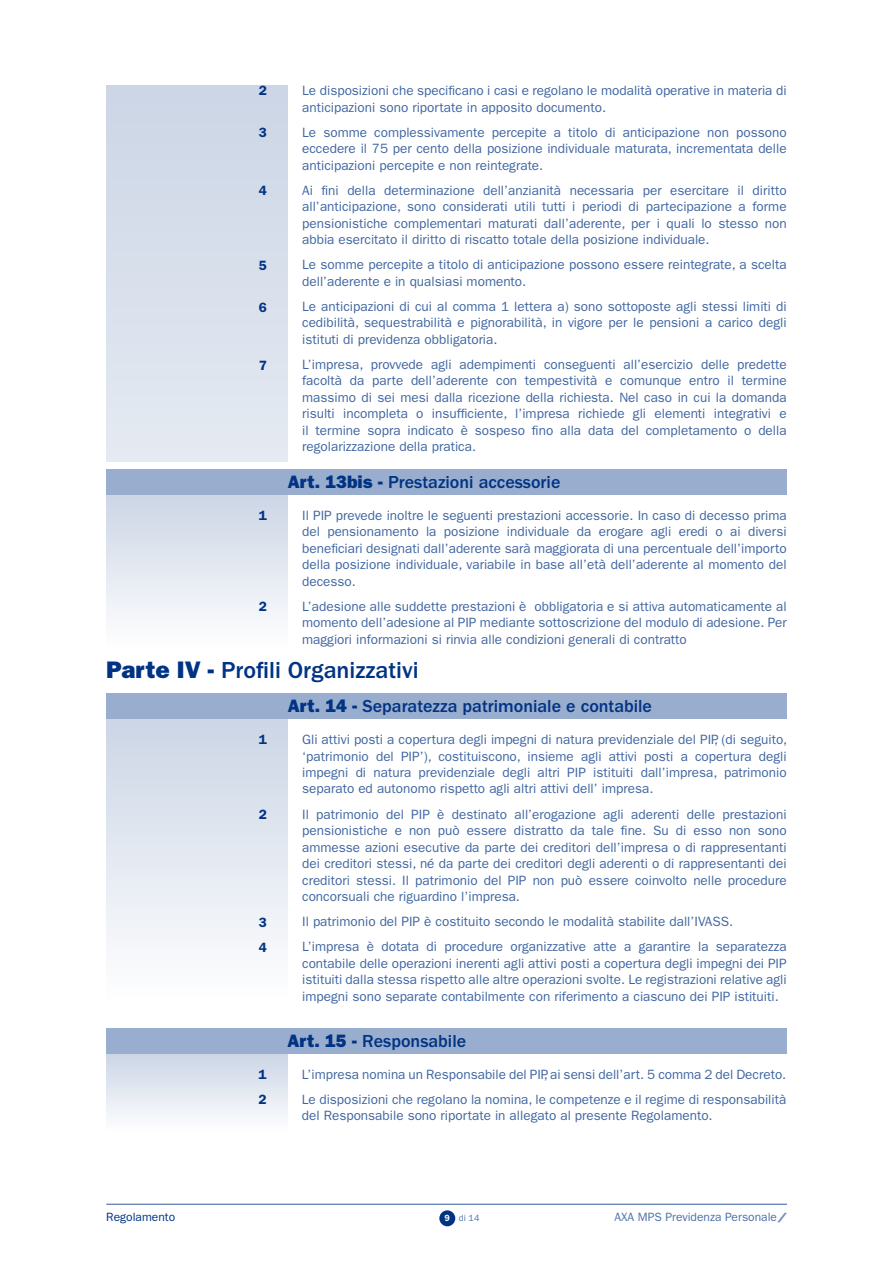
<style>
.page{position:relative;width:893px;height:1263px;background:#fff}
.page>*{position:absolute;margin:0;border:0;box-sizing:border-box;transform-origin:0 0}
.t1{font:500 24px "Franklin Gothic";color:#003383}
.t2{font:500 18px "Franklin Gothic";color:#003383}
.t3{font:13.5px/16.5px "Franklin Gothic";color:#4066a2;text-align:justify}
.t4{font:600 13.5px/25px "Franklin Gothic";color:#003383}
.t5{font:12px "Franklin Gothic";color:#4d70a8}
.t6{font:12px "Franklin Gothic";color:#003383}
.t7{font:9px "Franklin Gothic";color:#4d70a8}
.s1{font-weight:800}
.s2{font-weight:600;color:#fff}
</style>
<div class="page">
<svg style="left:777px;top:1213px;width:10px;height:9px"></svg>
<hr style="left:106px;top:1204px;width:681px;height:1px;background:#335c9c">
<div style="left:439px;top:1210px;width:16px;height:16px;background:#003383;border-radius:50%"></div>
<div style="left:106px;top:1054px;width:181px;height:77px;background:linear-gradient(to bottom,#ccd6e6,#fdfdfe)"></div>
<div style="left:106px;top:1028px;width:681px;height:25px;background:#99adce"></div>
<div style="left:106px;top:719px;width:182px;height:281px;background:linear-gradient(to bottom,#ccd5e5,#fefefe)"></div>
<div style="left:106px;top:693px;width:681px;height:26px;background:#99adce"></div>
<div style="left:106px;top:85px;width:182px;height:376px;background:#d8e0ec"></div>
<div style="left:106px;top:495px;width:182px;height:153px;background:linear-gradient(to bottom,#ccd5e5,#fefefe)"></div>
<div style="left:106px;top:469px;width:681px;height:26px;background:#99adce"></div>
<p class="t4" style="left:259px;top:78px;width:10px">2</p>
<p class="t4" style="left:259px;top:120px;width:10px">3</p>
<p class="t4" style="left:259px;top:178px;width:10px">4</p>
<p class="t4" style="left:259px;top:253px;width:10px">5</p>
<p class="t4" style="left:259px;top:295px;width:10px">6</p>
<p class="t4" style="left:259px;top:353px;width:10px">7</p>
<p class="t4" style="left:259px;top:503px;width:10px">1</p>
<p class="t4" style="left:259px;top:594px;width:10px">2</p>
<p class="t3" style="left:302px;top:82px;width:486px">Le disposizioni che specificano i casi e regolano le modalità operative in materia di anticipazioni sono riportate in apposito documento.</p>
<p class="t3" style="left:302px;top:124px;width:486px">Le somme complessivamente percepite a titolo di anticipazione non possono eccedere il 75 per cento della posizione individuale maturata, incrementata delle anticipazioni percepite e non reintegrate.</p>
<p class="t3" style="left:302px;top:182px;width:486px">Ai fini della determinazione dell’anzianità necessaria per esercitare il diritto all’anticipazione, sono considerati utili tutti i periodi di partecipazione a forme pensionistiche complementari maturati dall’aderente, per i quali lo stesso non abbia esercitato il diritto di riscatto totale della posizione individuale.</p>
<p class="t3" style="left:302px;top:256px;width:486px">Le somme percepite a titolo di anticipazione possono essere reintegrate, a scelta dell’aderente e in qualsiasi momento.</p>
<p class="t3" style="left:302px;top:298px;width:486px">Le anticipazioni di cui al comma 1 lettera a) sono sottoposte agli stessi limiti di cedibilità, sequestrabilità e pignorabilità, in vigore per le pensioni a carico degli istituti di previdenza obbligatoria.</p>
<p class="t3" style="left:302px;top:356px;width:486px">L’impresa, provvede agli adempimenti conseguenti all’esercizio delle predette facoltà da parte dell’aderente con tempestività e comunque entro il termine massimo di sei mesi dalla ricezione della richiesta. Nel caso in cui la domanda risulti incompleta o insufficiente, l’impresa richiede gli elementi integrativi e il termine sopra indicato è sospeso fino alla data del completamento o della regolarizzazione della pratica.</p>
<h2 class="t2" style="left:288px;top:472px;width:274px"><span class="s1">Art. 13bis -</span> Prestazioni accessorie</h2>
<p class="t3" style="left:302px;top:507px;width:486px">Il PIP prevede inoltre le seguenti prestazioni accessorie. In caso di decesso prima del pensionamento la posizione individuale da erogare agli eredi o ai diversi beneficiari designati dall’aderente sarà maggiorata di una percentuale dell’importo della posizione individuale, variabile in base all’età dell’aderente al momento del decesso.</p>
<p class="t3" style="left:302px;top:598px;width:486px">L’adesione alle suddette prestazioni è obbligatoria e si attiva automaticamente al momento dell’adesione al PIP mediante sottoscrizione del modulo di adesione. Per maggiori informazioni si rinvia alle condizioni generali di contratto</p>
<h1 class="t1" style="left:106px;top:657px;width:314px"><span class="s1">Parte IV -</span> Profili Organizzativi</h1>
<p class="t4" style="left:259px;top:727px;width:10px">1</p>
<p class="t4" style="left:259px;top:801px;width:10px">2</p>
<p class="t4" style="left:259px;top:909px;width:10px">3<br>4</p>
<p class="t4" style="left:258px;top:1061px;width:10px">1<br>2</p>
<h2 class="t2" style="left:288px;top:696px;width:366px"><span class="s1">Art. 14 -</span> Separatezza patrimoniale e contabile</h2>
<p class="t3" style="left:302px;top:731px;width:487px">Gli attivi posti a copertura degli impegni di natura previdenziale del PIP, (di seguito, ‘patrimonio del PIP’), costituiscono, insieme agli attivi posti a copertura degli impegni di natura previdenziale degli altri PIP istituiti dall’impresa, patrimonio separato ed autonomo rispetto agli altri attivi dell’ impresa.</p>
<p class="t3" style="left:302px;top:806px;width:486px">Il patrimonio del PIP è destinato all’erogazione agli aderenti delle prestazioni pensionistiche e non può essere distratto da tale fine. Su di esso non sono ammesse azioni esecutive da parte dei creditori dell’impresa o di rappresentanti dei creditori stessi, né da parte dei creditori degli aderenti o di rappresentanti dei creditori stessi. Il patrimonio del PIP non può essere coinvolto nelle procedure concorsuali che riguardino l’impresa.</p>
<p class="t3" style="left:302px;top:909px;width:486px;line-height:25px">Il patrimonio del PIP è costituito secondo le modalità stabilite dall’IVASS.<br>L’impresa è dotata di procedure organizzative atte a garantire la separatezza</p>
<p class="t3" style="left:302px;top:955px;width:486px">contabile delle operazioni inerenti agli attivi posti a copertura degli impegni dei PIP istituiti dalla stessa rispetto alle altre operazioni svolte. Le registrazioni relative agli impegni sono separate contabilmente con riferimento a ciascuno dei PIP istituiti.</p>
<h2 class="t2" style="left:287px;top:1031px;width:180px"><span class="s1">Art. 15 -</span> Responsabile</h2>
<p class="t3" style="left:302px;top:1062px;width:486px;line-height:25px">L’impresa nomina un Responsabile del PIP, ai sensi dell’art. 5 comma 2 del Decreto.<br>Le disposizioni che regolano la nomina, le competenze e il regime di responsabilità</p>
<p class="t3" style="left:302px;top:1107px;width:412px">del Responsabile sono riportate in allegato al presente Regolamento.</p>
<p class="t6" style="left:106px;top:1210px;width:70px">Regolamento</p>
<p class="t7" style="left:445px;top:1212px;width:36px"><span class="s2">9</span> di 14</p>
<p class="t5" style="left:614px;top:1210px;width:164px">AXA MPS Previdenza Personale</p>
</div>
